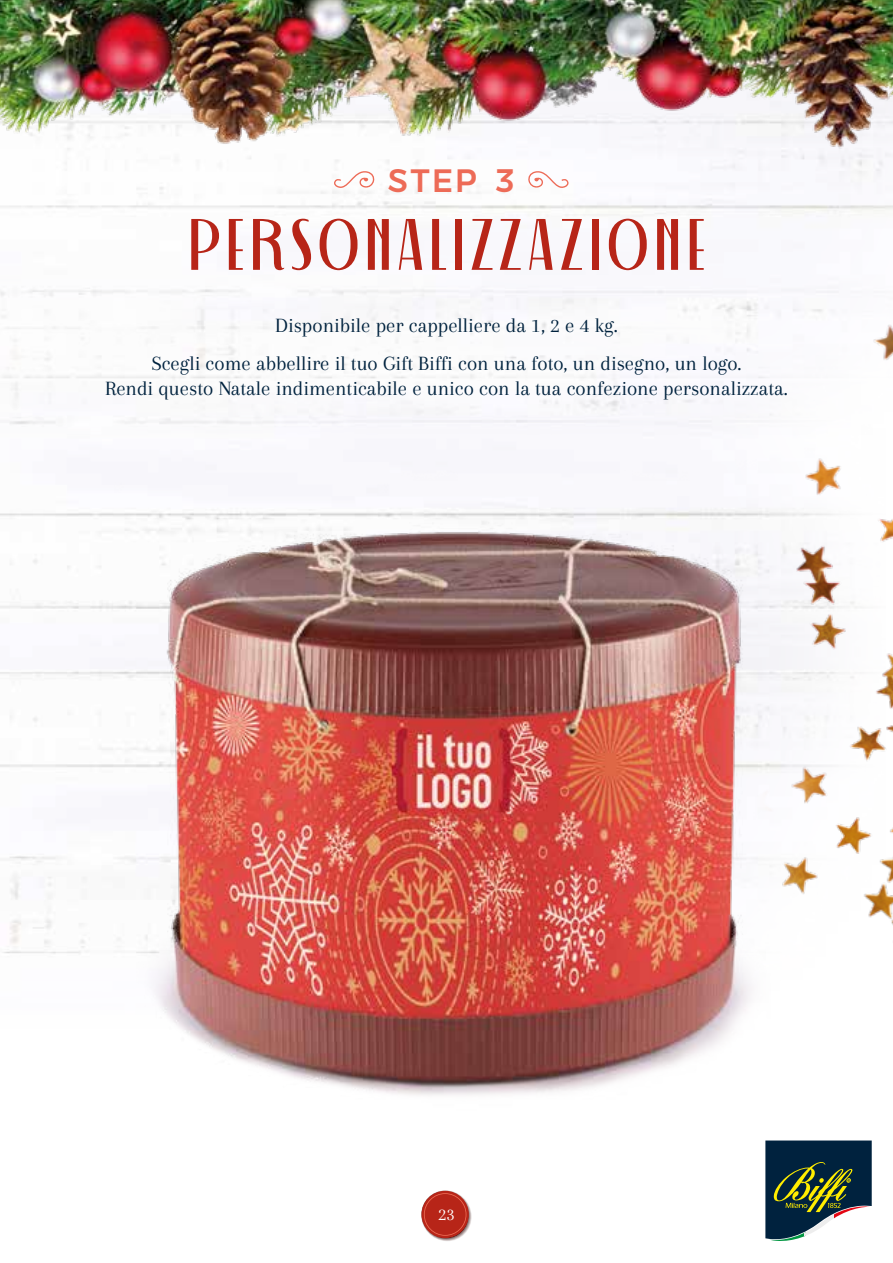
<style>
.page{position:relative;width:893px;height:1263px;background:#fff}
.page>*{position:absolute;margin:0;border:0;box-sizing:border-box;transform-origin:0 0}
.t1{font:72.6px "DECOHEADDISPLAY Regular";letter-spacing:.1em;color:#b72518}
.t2{font:32.4px "Hubhead";color:#ed6b57}
.t3{font:21px/37.2px "Arapey";color:#00223e;text-align:center}
.t4{font:18px "Arapey";color:#fff}
</style>
<div class="page">
<img style="left:770px;top:554px;width:123px;height:371px">
<img style="left:0;top:0;width:893px;height:554px">
<img style="left:1px;top:0;width:892px;height:202px">
<img style="left:123px;top:502px;width:647px;height:593px">
<svg style="left:528px;top:170px;width:41px;height:20px"></svg>
<svg style="left:334px;top:170px;width:41px;height:20px"></svg>
<svg style="left:771px;top:1240px;width:20px;height:1px"></svg>
<svg style="left:765px;top:1140px;width:107px;height:100px;background:#445b58"></svg>
<svg style="left:421px;top:1190px;width:51px;height:51px"></svg>
<h2 class="t2" style="left:388px;top:160px;width:128px">STEP 3</h2>
<h1 class="t1" style="left:189px;top:213px;width:516px">PERSONALIZZAZIONE</h1>
<p class="t3" style="left:151px;top:307px;width:592px">Disponibile per cappelliere da 1, 2 e 4 kg.<br>Scegli come abbellire il tuo Gift Biffi con una foto, un disegno, un logo.</p>
<p class="t3" style="left:105px;top:369px;width:684px">Rendi questo Natale indimenticabile e unico con la tua confezione personalizzata.</p>
<p class="t4" style="left:438px;top:1205px;width:18px">23</p>
</div>
